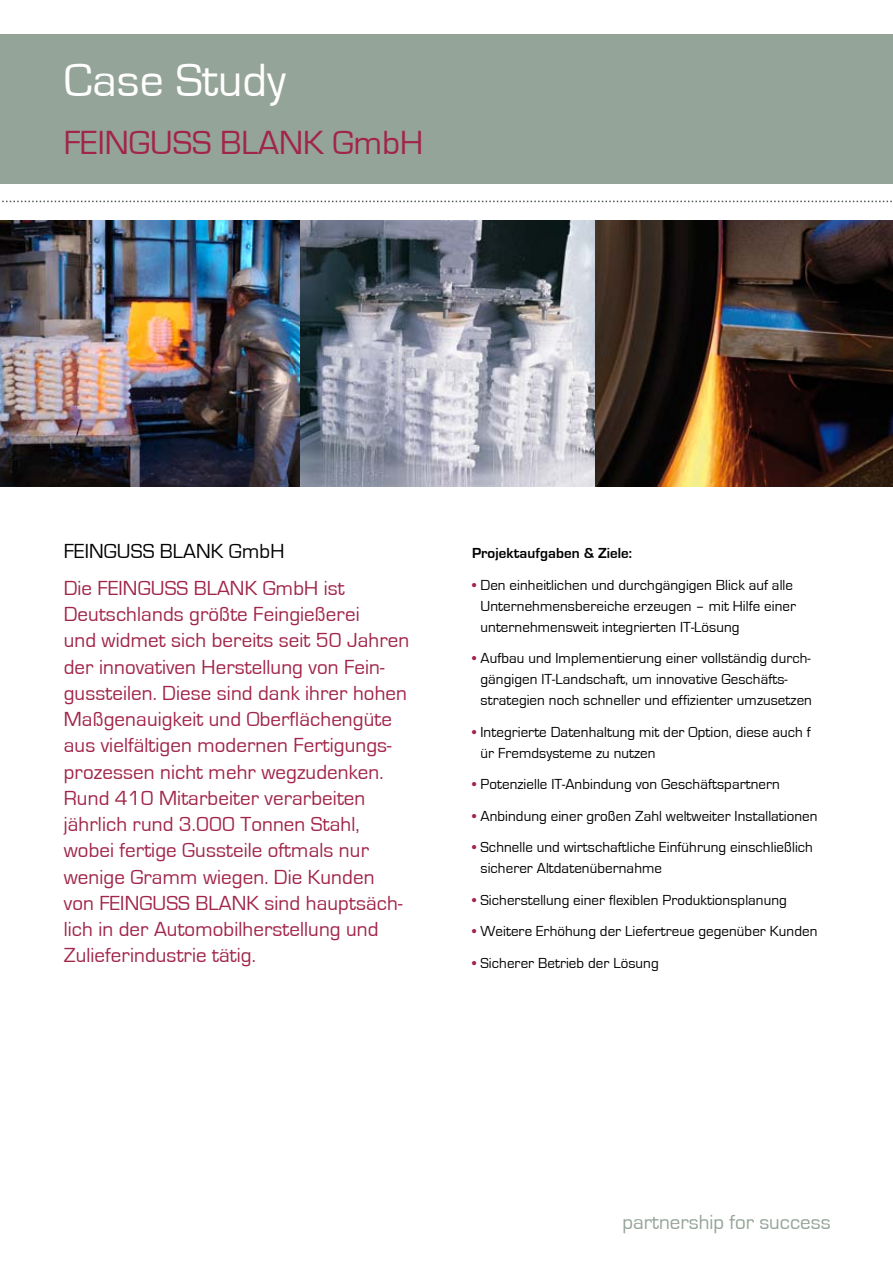
<style>
.page{position:relative;width:893px;height:1263px;background:#fff}
.page>*{position:absolute;margin:0;border:0;box-sizing:border-box;transform-origin:0 0}
.t1{font:48px "Eurostile";color:#fff}
.t2{font:34.5px "Eurostile";color:#a12449}
.t3{font:21px/26.2px "Eurostile";letter-spacing:.005em;color:#a12449}
.t4{font:21px "Eurostile";color:#95a498}
.t5{font:21px "Eurostile";letter-spacing:.005em;color:#000}
.t6{font:15px/21px "Eurostile";letter-spacing:.005em;color:#000}
.t7{font:700 15px "Eurostile";letter-spacing:.005em;color:#000}
.s1{color:#a12449}
</style>
<div class="page">
<svg style="left:2px;top:201px;width:890px;height:1px"></svg>
<div style="left:0;top:34px;width:893px;height:150px;background:#95a498"></div>
<img style="left:0;top:220px;width:893px;height:266px">
<h1 class="t1" style="left:64px;top:54px;width:224px">Case Study</h1>
<h2 class="t2" style="left:64px;top:124px;width:361px">FEINGUSS BLANK GmbH</h2>
<h3 class="t5" style="left:64px;top:540px;width:222px">FEINGUSS BLANK GmbH</h3>
<p class="t3" style="left:64px;top:575px;width:347px">Die FEINGUSS BLANK GmbH ist Deutschlands größte Feingießerei<br>und widmet sich bereits seit 50 Jahren der innovativen Herstellung von Fein&shy;gussteilen. Diese sind dank ihrer hohen Maßgenauigkeit und Oberflächengüte aus vielfältigen modernen Fertigungs&shy;prozessen nicht mehr wegzudenken.<br>Rund 410 Mitarbeiter verarbeiten jährlich rund 3.000 Tonnen Stahl, wobei fertige Gussteile oftmals nur wenige Gramm wiegen. Die Kunden von FEINGUSS BLANK sind hauptsäch&shy;lich in der Automobilherstellung und Zulieferindustrie tätig.</p>
<p class="t7" style="left:472px;top:545px;width:162px">Projektaufgaben &amp; Ziele:</p>
<p class="t6" style="left:480px;top:574px;width:317px;text-indent:-9px"><span class="s1">•</span> Den einheitlichen und durchgängigen Blick auf alle<br>Unternehmensbereiche erzeugen – mit Hilfe einer unternehmensweit integrierten IT-Lösung</p>
<p class="t6" style="left:480px;top:648px;width:333px;text-indent:-9px"><span class="s1">•</span> Aufbau und Implementierung einer vollständig durch&shy;gängigen IT-Landschaft, um innovative Geschäfts&shy;strategien noch schneller und effizienter umzusetzen</p>
<p class="t6" style="left:480px;top:721px;width:332px;text-indent:-9px"><span class="s1">•</span> Integrierte Datenhaltung mit der Option, diese auch f ür Fremdsysteme zu nutzen</p>
<p class="t6" style="left:472px;top:774px;width:309px"><span class="s1">•</span> Potenzielle IT-Anbindung von Geschäftspartnern</p>
<p class="t6" style="left:472px;top:805px;width:347px"><span class="s1">•</span> Anbindung einer großen Zahl weltweiter Installationen</p>
<p class="t6" style="left:480px;top:837px;width:334px;text-indent:-9px"><span class="s1">•</span> Schnelle und wirtschaftliche Einführung einschließlich sicherer Altdatenübernahme</p>
<p class="t6" style="left:472px;top:889px;width:316px"><span class="s1">•</span> Sicherstellung einer flexiblen Produktionsplanung</p>
<p class="t6" style="left:472px;top:921px;width:347px"><span class="s1">•</span> Weitere Erhöhung der Liefertreue gegenüber Kunden</p>
<p class="t6" style="left:472px;top:952px;width:188px"><span class="s1">•</span> Sicherer Betrieb der Lösung</p>
<h3 class="t4" style="left:622px;top:1210px;width:210px">partnership for success</h3>
</div>
